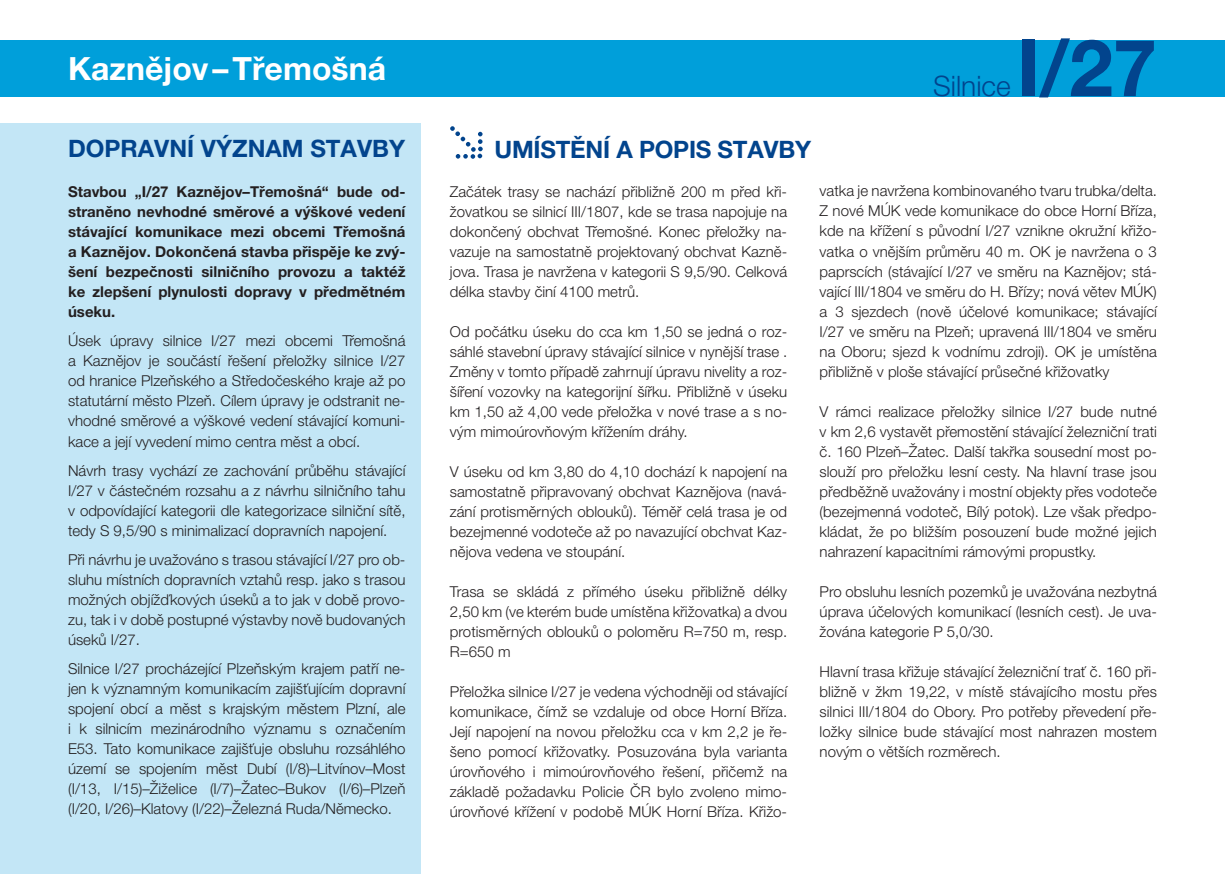
<style>
.page{position:relative;width:1225px;height:874px;background:#fff}
.page>*{position:absolute;margin:0;border:0;box-sizing:border-box;transform-origin:0 0}
.t1{font:700 78.8px "Helvetica Neue LT Pro";color:#02448d}
.t2{font:700 32px "Helvetica Neue LT Pro";color:#fff}
.t3{font:300 28.2px "Helvetica Neue LT Pro";color:#02448d}
.t4{font:700 24px "Helvetica Neue LT Pro";color:#02448d}
.t5{font:300 15px/20px "Helvetica Neue LT Pro";color:#231f20;text-align:justify}
.t6{font:700 15px/20px "Helvetica Neue LT Pro";color:#231f20;text-align:justify}
</style>
<div class="page">
<div style="left:0;top:40px;width:1225px;height:56px;background:#009fda"></div>
<div style="left:0;top:123px;width:421px;height:750px;background:#c3e6f6"></div>
<svg style="left:450px;top:126px;width:33px;height:33px"></svg>
<h2 class="t2" style="left:68px;top:48px;width:319px">Kaznějov–Třemošná</h2>
<h3 class="t4" style="left:68px;top:133px;width:338px">DOPRAVNÍ VÝZNAM STAVBY</h3>
<p class="t6" style="left:68px;top:181px;width:339px">Stavbou „I/27 Kaznějov–Třemošná“ bude od&shy;straněno nevhodné směrové a výškové vedení stávající komunikace mezi obcemi Třemošná a Kaznějov. Dokončená stavba přispěje ke zvý&shy;šení bezpečnosti silničního provozu a taktéž ke zlepšení plynulosti dopravy v předmětném úseku.</p>
<p class="t5" style="left:68px;top:330px;width:339px">Úsek úpravy silnice I/27 mezi obcemi Třemošná a Kaznějov je součástí řešení přeložky silnice I/27 od hranice Plzeňského a Středočeského kraje až po statutární město Plzeň. Cílem úpravy je odstranit ne&shy;vhodné směrové a výškové vedení stávající komuni&shy;kace a její vyvedení mimo centra měst a obcí.</p>
<p class="t5" style="left:68px;top:459px;width:339px">Návrh trasy vychází ze zachování průběhu stávající I/27 v částečném rozsahu a z návrhu silničního tahu v odpovídající kategorii dle kategorizace silniční sítě, tedy S 9,5/90 s minimalizací dopravních napojení.</p>
<p class="t5" style="left:68px;top:549px;width:339px">Při návrhu je uvažováno s trasou stávající I/27 pro ob&shy;sluhu místních dopravních vztahů resp. jako s trasou možných objížďkových úseků a to jak v době provo&shy;zu, tak i v době postupné výstavby nově budovaných úseků I/27.</p>
<p class="t5" style="left:68px;top:658px;width:339px">Silnice I/27 procházející Plzeňským krajem patří ne&shy;jen k významným komunikacím zajišťujícím dopravní spojení obcí a měst s krajským městem Plzní, ale i k silnicím mezinárodního významu s označením E53. Tato komunikace zajišťuje obsluhu rozsáhlého území se spojením měst Dubí (I/8)–Litvínov–Most (I/13, I/15)–Žiželice (I/7)–Žatec–Bukov (I/6)–Plzeň (I/20, I/26)–Klatovy (I/22)–Železná Ruda/Německo.</p>
<h3 class="t3" style="left:933px;top:69px;width:79px">Silnice</h3>
<h1 class="t1" style="left:1016px;top:19px;width:142px">I/27</h1>
<h3 class="t4" style="left:494px;top:135px;width:318px">UMÍSTĚNÍ A POPIS STAVBY</h3>
<p class="t5" style="left:450px;top:181px;width:339px">Začátek trasy se nachází přibližně 200 m před kři&shy;žovatkou se silnicí III/1807, kde se trasa napojuje na dokončený obchvat Třemošné. Konec přeložky na&shy;vazuje na samostatně projektovaný obchvat Kazně&shy;jova. Trasa je navržena v kategorii S 9,5/90. Celková délka stavby činí 4100 metrů.</p>
<p class="t5" style="left:450px;top:321px;width:339px">Od počátku úseku do cca km 1,50 se jedná o roz&shy;sáhlé stavební úpravy stávající silnice v nynější trase .<br>Změny v tomto případě zahrnují úpravu nivelity a roz&shy;šíření vozovky na kategorijní šířku. Přibližně v úseku km 1,50 až 4,00 vede přeložka v nové trase a s no&shy;vým mimoúrovňovým křížením dráhy.</p>
<p class="t5" style="left:450px;top:461px;width:339px">V úseku od km 3,80 do 4,10 dochází k napojení na samostatně připravovaný obchvat Kaznějova (navá&shy;zání protisměrných oblouků). Téměř celá trasa je od bezejmenné vodoteče až po navazující obchvat Kaz&shy;nějova vedena ve stoupání.</p>
<p class="t5" style="left:450px;top:581px;width:339px">Trasa se skládá z přímého úseku přibližně délky 2,50 km (ve kterém bude umístěna křižovatka) a dvou protisměrných oblouků o poloměru R=750 m, resp.<br>R=650 m</p>
<p class="t5" style="left:450px;top:681px;width:339px">Přeložka silnice I/27 je vedena východněji od stávající komunikace, čímž se vzdaluje od obce Horní Bříza.<br>Její napojení na novou přeložku cca v km 2,2 je ře&shy;šeno pomocí křižovatky. Posuzována byla varianta úrovňového i mimoúrovňového řešení, přičemž na základě požadavku Policie ČR bylo zvoleno mimo&shy;úrovňové křížení v podobě MÚK Horní Bříza. Křižo-</p>
<p class="t5" style="left:819px;top:181px;width:339px">vatka je navržena kombinovaného tvaru trubka/delta.<br>Z nové MÚK vede komunikace do obce Horní Bříza, kde na křížení s původní I/27 vznikne okružní křižo&shy;vatka o vnějším průměru 40 m. OK je navržena o 3 paprscích (stávající I/27 ve směru na Kaznějov; stá&shy;vající III/1804 ve směru do H. Břízy; nová větev MÚK) a 3 sjezdech (nově účelové komunikace; stávající I/27 ve směru na Plzeň; upravená III/1804 ve směru na Oboru; sjezd k vodnímu zdroji). OK je umístěna přibližně v ploše stávající průsečné křižovatky</p>
<p class="t5" style="left:819px;top:401px;width:339px">V rámci realizace přeložky silnice I/27 bude nutné v km 2,6 vystavět přemostění stávající železniční trati č. 160 Plzeň–Žatec. Další takřka sousední most po&shy;slouží pro přeložku lesní cesty. Na hlavní trase jsou předběžně uvažovány i mostní objekty přes vodoteče (bezejmenná vodoteč, Bílý potok). Lze však předpo&shy;kládat, že po bližším posouzení bude možné jejich nahrazení kapacitními rámovými propustky.</p>
<p class="t5" style="left:819px;top:581px;width:339px">Pro obsluhu lesních pozemků je uvažována nezbytná úprava účelových komunikací (lesních cest). Je uva&shy;žována kategorie P 5,0/30.</p>
<p class="t5" style="left:819px;top:661px;width:339px">Hlavní trasa křižuje stávající železniční trať č. 160 při&shy;bližně v žkm 19,22, v místě stávajícího mostu přes silnici III/1804 do Obory. Pro potřeby převedení pře&shy;ložky silnice bude stávající most nahrazen mostem novým o větších rozměrech.</p>
</div>
